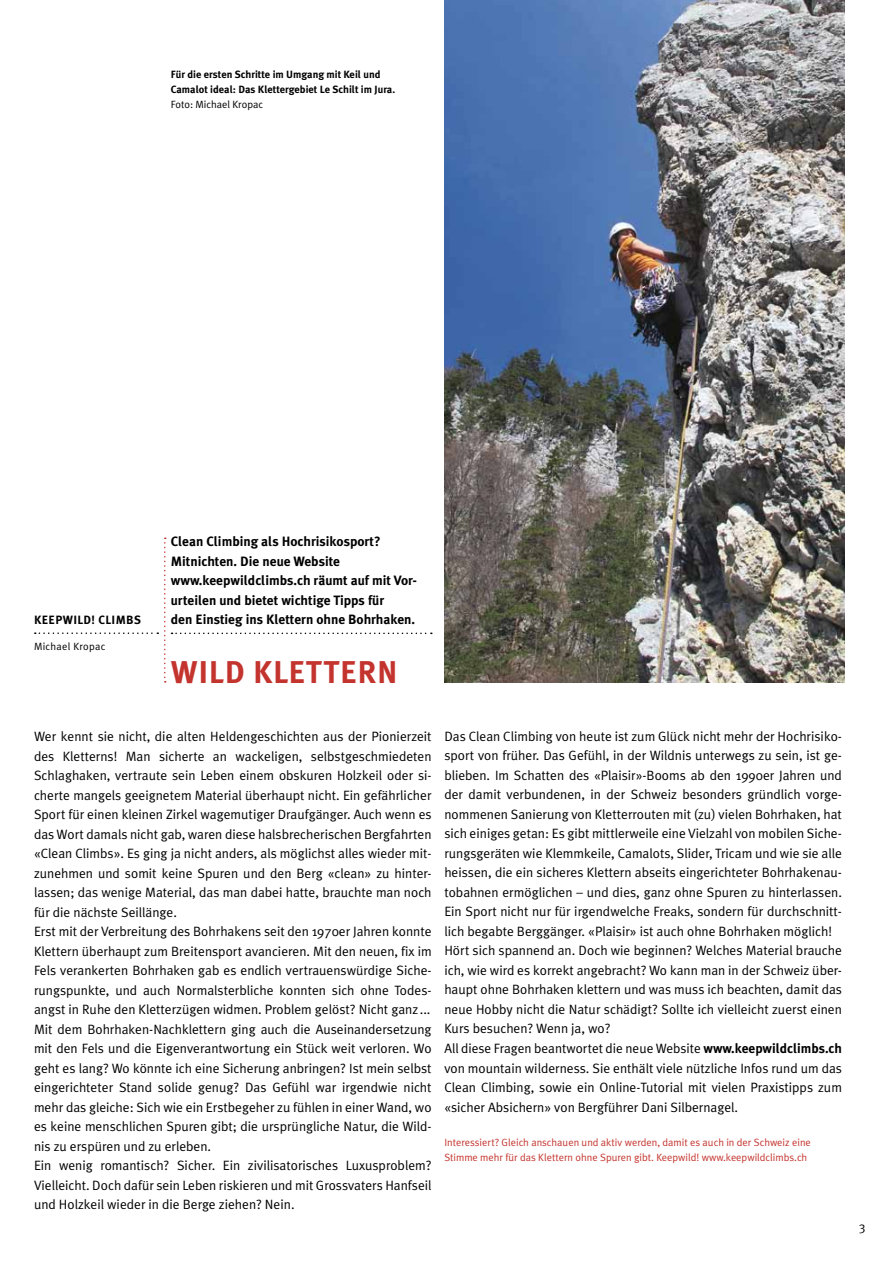
<style>
.page{position:relative;width:893px;height:1263px;background:#fff}
.page>*{position:absolute;margin:0;border:0;box-sizing:border-box;transform-origin:0 0}
.t1{font:700 31.5px "Meta Plus";color:#c4342e}
.t2{font:13.5px/19.5px "Meta Plus Normal";color:#000}
.t3{font:700 13.5px/19.5px "Meta Plus";color:#000}
.t4{font:12.75px "Meta Plus Normal";color:#000}
.t5{font:700 12px "Meta Plus";color:#000}
.t6{font:10.5px/15px "Meta Plus Normal";color:#c4342e}
.t7{font:700 10.5px/15px "Meta Plus";color:#000}
.t8{font:10.5px "Meta Plus Normal";color:#000}
.t9{font:10.5px "Meta Plus Normal";letter-spacing:.03em;color:#000}
.s1{font-family:"Meta Plus";font-weight:700}
</style>
<div class="page">
<svg style="left:172px;top:633px;width:260px;height:1px"></svg>
<svg style="left:35px;top:632px;width:123px;height:2px"></svg>
<svg style="left:164px;top:537px;width:2px;height:145px"></svg>
<img style="left:444px;top:0;width:400px;height:682px">
<p class="t7" style="left:171px;top:67px;width:226px">Für die ersten Schritte im U mgang mit Keil und<br>Camalot ideal: Das Klettergebiet Le Schilt im Jura.</p>
<p class="t8" style="left:171px;top:98px;width:94px">Foto: Michael Kropac</p>
<p class="t5" style="left:34px;top:613px;width:91px">Keepwild! climbs</p>
<p class="t9" style="left:34px;top:640px;width:73px">Michael Kropac</p>
<p class="t3" style="left:171px;top:532px;width:246px">Clean Climbing als H ochrisikosport?<br>Mitnichten. Die neue Website www.keepwildclimbs.ch räumt auf mit Vor&shy;urteilen und bietet wichtige Tipps für<br>den Einstieg ins Klettern ohne Bohrhaken.</p>
<h1 class="t1" style="left:171px;top:653px;width:101px">Wild klettern</h1>
<p class="t2" style="left:34px;top:726px;width:399px">Wer kennt sie nicht, die alten Heldengeschichten aus der Pionierzeit des Kletterns! Man sicherte an wackeligen, selbstgeschmiedeten Schlaghaken, vertraute sein Leben einem obskuren Holzkeil oder si&shy;cherte mangels geeignetem Material überhaupt nicht. Ein gefährlicher Sport für einen kleinen Zirkel wagemutiger Draufgänger. Auch wenn es das Wort damals nicht gab, waren diese halsbrecherischen Bergfahrten «Clean Climbs». Es ging ja nicht anders, als möglichst alles wieder mit&shy;zunehmen und somit keine Spuren und den Berg «clean» zu hinter&shy;lassen; das wenige Material, das man dabei hatte, brauchte man noch für die nächste Seillänge.<br>Erst mit der Verbreitung des Bohrhakens seit den 1970er Jahren konnte Klettern überhaupt zum Breitensport avancieren. Mit den neuen, fix im Fels verankerten Bohrhaken gab es endlich vertrauenswürdige Siche&shy;rungspunkte, und auch Normalsterbliche konnten sich ohne Todes&shy;angst in Ruhe den Kletterzügen widmen. Problem gelöst? Nicht ganz ...<br>Mit dem Bohrhaken-Nachklettern ging auch die Auseinandersetzung mit den Fels und die Eigenverantwortung ein Stück weit verloren. Wo geht es lang? Wo könnte ich eine Sicherung anbringen? Ist mein selbst eingerichteter Stand solide genug? Das Gefühl war irgendwie nicht mehr das gleiche: Sich wie ein Erstbegeher zu fühlen in einer Wand, wo es keine menschlichen Spuren gibt; die ursprüngliche Natur, die Wild&shy;nis zu erspüren und zu erleben.<br>Ein wenig romantisch? Sicher. Ein zivilisatorisches Luxusproblem?<br>Vielleicht. Doch dafür sein Leben riskieren und mit Grossvaters Hanfseil und Holzkeil wieder in die Berge ziehen? Nein.</p>
<p class="t2" style="left:444px;top:726px;width:399px">Das Clean Climbing von heute ist zum Glück nicht mehr der Hochrisiko&shy;sport von früher. Das Gefühl, in der Wildnis unterwegs zu sein, ist ge&shy;blieben. Im Schatten des «Plaisir»-Booms ab den 1990er Jahren und der damit verbundenen, in der Schweiz besonders gründlich vorge&shy;nommenen Sanierung von Kletterrouten mit (zu) vielen Bohrhaken, hat sich einiges getan: Es gibt mittlerweile eine Vielzahl von mobilen Siche&shy;rungsgeräten wie Klemmkeile, Camalots, Slider, Tricam und wie sie alle heissen, die ein sicheres Klettern abseits eingerichteter Bohrhakenau&shy;tobahnen ermöglichen – und dies, ganz ohne Spuren zu hinterlassen.<br>Ein Sport nicht nur für irgendwelche Freaks, sondern für durchschnitt&shy;lich begabte Berggänger. «Plaisir» ist auch ohne Bohrhaken möglich!<br>Hört sich spannend an. Doch wie beginnen? Welches Material brauche ich, wie wird es korrekt angebracht? Wo kann man in der Schweiz über&shy;haupt ohne Bohrhaken klettern und was muss ich beachten, damit das neue Hobby nicht die Natur schädigt? Sollte ich vielleicht zuerst einen Kurs besuchen? Wenn ja, wo?<br>All diese Fragen beantwortet die neue Website <span class="s1">www.keepwildclimbs.ch </span>von mountain wilderness. Sie enthält viele nützliche Infos rund um das Clean Climbing, sowie ein Online-Tutorial mit vielen Praxistipps zum «sicher Absichern» von Bergführer Dani Silbernagel.</p>
<p class="t6" style="left:444px;top:1135px;width:368px">Interessiert? Gleich anschauen und aktiv werden, damit es auch in der Schweiz eine<br>Stimme mehr für das Klettern ohne Spuren gibt. Keepwild! www.keepwildclimbs.ch</p>
<p class="t4" style="left:859px;top:1219px;width:8px">3</p>
</div>
